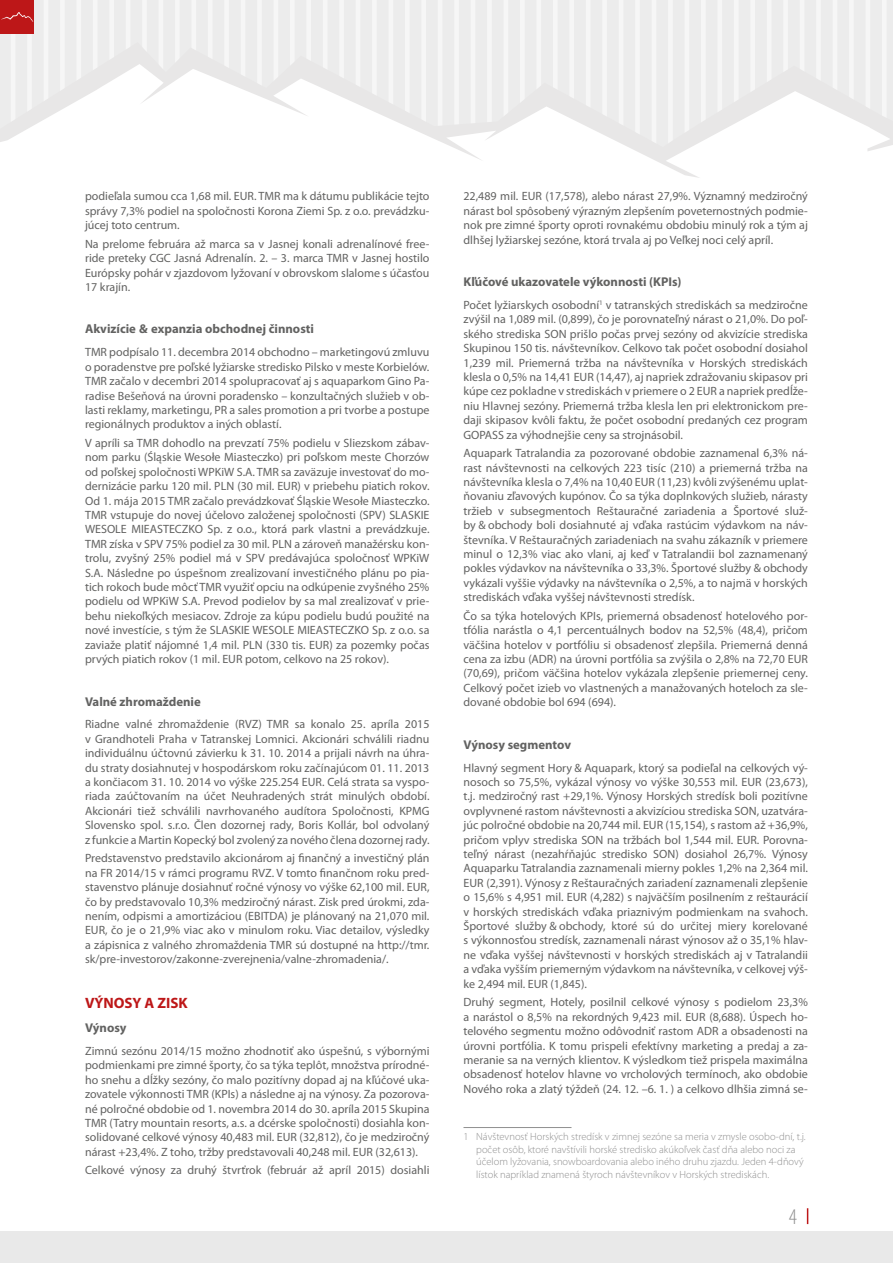
<style>
.page{position:relative;width:893px;height:1263px;background:#fff}
.page>*{position:absolute;margin:0;border:0;box-sizing:border-box;transform-origin:0 0}
.t1{font:300 condensed 22.5px "Myriad Pro";color:#8f8f8f}
.t2{font:700 15px "Myriad Pro";color:#bd1718}
.t3{font:700 12.75px "Myriad Pro";color:#626261}
.t4{font:12px/14.4px "Myriad Pro";color:#626261;text-align:justify}
.t5{font:300 10.5px/12.6px "Myriad Pro";color:#8f8f8f}
</style>
<div class="page">
<svg style="left:0;top:0;width:893px;height:42px;fill:#ececec"></svg>
<svg style="left:0;top:42px;width:893px;height:136px"></svg>
<hr style="left:463px;top:1127px;width:108px;height:1px;background:#8f8f8f">
<svg style="left:807px;top:1208px;width:1px;height:16px"></svg>
<div style="left:0;top:1231px;width:893px;height:32px;background:#e9e9e9"></div>
<div style="left:0;top:0;width:34px;height:34px;background:#bd1718"></div>
<svg style="left:1px;top:12px;width:32px;height:10px"></svg>
<p class="t4" style="left:85px;top:189px;width:346px">podieľala sumou cca 1,68 mil. EUR. TMR ma k dátumu publikácie tejto správy 7,3% podiel na spoločnosti Korona Ziemi Sp. z o.o. prevádzku&shy;júcej toto centrum.</p>
<p class="t4" style="left:85px;top:236px;width:346px">Na prelome februára až marca sa v Jasnej konali adrenalínové free&shy;ride preteky CGC Jasná Adrenalín. 2. – 3. marca TMR v Jasnej hostilo Európsky pohár v zjazdovom lyžovaní v obrovskom slalome s účasťou 17 krajín.</p>
<p class="t3" style="left:85px;top:321px;width:230px">Akvizície &amp; expanzia obchodnej činnosti</p>
<p class="t4" style="left:85px;top:345px;width:346px">TMR podpísalo 11. decembra 2014 obchodno – marketingovú zmluvu o poradenstve pre poľské lyžiarske stredisko Pilsko v meste Korbielów.<br>TMR začalo v decembri 2014 spolupracovať aj s aquaparkom Gino Pa&shy;radise Bešeňová na úrovni poradensko – konzultačných služieb v ob&shy;lasti reklamy, marketingu, PR a sales promotion a pri tvorbe a postupe regionálnych produktov a iných oblastí.</p>
<p class="t4" style="left:85px;top:436px;width:346px">V apríli sa TMR dohodlo na prevzatí 75% podielu v Sliezskom zábav&shy;nom parku (Śląskie Wesołe Miasteczko) pri poľskom meste Chorzów od poľskej spoločnosti WPKiW S.A. TMR sa zaväzuje investovať do mo&shy;dernizácie parku 120 mil. PLN (30 mil. EUR) v priebehu piatich rokov.<br>Od 1. mája 2015 TMR začalo prevádzkovať Śląskie Wesołe Miasteczko.<br>TMR vstupuje do novej účelovo založenej spoločnosti (SPV) SLASKIE WESOLE MIEASTECZKO Sp. z o.o., ktorá park vlastni a prevádzkuje.<br>TMR získa v SPV 75% podiel za 30 mil. PLN a zároveň manažérsku kon&shy;trolu, zvyšný 25% podiel má v SPV predávajúca spoločnosť WPKiW S.A. Následne po úspešnom zrealizovaní investičného plánu po pia&shy;tich rokoch bude môcť TMR využiť opciu na odkúpenie zvyšného 25% podielu od WPKiW S.A. Prevod podielov by sa mal zrealizovať v prie&shy;behu niekoľkých mesiacov. Zdroje za kúpu podielu budú použité na nové investície, s tým že SLASKIE WESOLE MIEASTECZKO Sp. z o.o. sa zaviaže platiť nájomné 1,4 mil. PLN (330 tis. EUR) za pozemky počas prvých piatich rokov (1 mil. EUR potom, celkovo na 25 rokov).</p>
<p class="t3" style="left:85px;top:693px;width:117px">Valné zhromaždenie</p>
<p class="t4" style="left:85px;top:717px;width:346px">Riadne valné zhromaždenie (RVZ) TMR sa konalo 25. apríla 2015 v Grandhoteli Praha v Tatranskej Lomnici. Akcionári schválili riadnu individuálnu účtovnú závierku k 31. 10. 2014 a prijali návrh na úhra&shy;du straty dosiahnutej v hospodárskom roku začínajúcom 01. 11. 2013 a končiacom 31. 10. 2014 vo výške 225.254 EUR. Celá strata sa vyspo&shy;riada zaúčtovaním na účet Neuhradených strát minulých období.<br>Akcionári tiež schválili navrhovaného audítora Spoločnosti, KPMG Slovensko spol. s.r.o. Člen dozornej rady, Boris Kollár, bol odvolaný z funkcie a Martin Kopecký bol zvolený za nového člena dozornej rady.</p>
<p class="t4" style="left:85px;top:851px;width:346px">Predstavenstvo predstavilo akcionárom aj finančný a investičný plán na FR 2014/15 v rámci programu RVZ. V tomto finančnom roku pred&shy;stavenstvo plánuje dosiahnuť ročné výnosy vo výške 62,100 mil. EUR, čo by predstavovalo 10,3% medziročný nárast. Zisk pred úrokmi, zda&shy;nením, odpismi a amortizáciou (EBITDA) je plánovaný na 21,070 mil.<br>EUR, čo je o 21,9% viac ako v minulom roku. Viac detailov, výsledky a zápisnica z valného zhromaždenia TMR sú dostupné na http://tmr. sk/pre-investorov/zakonne-zverejnenia/valne-zhromadenia/.</p>
<p class="t2" style="left:85px;top:993px;width:104px">VÝNOSY A ZISK</p>
<p class="t3" style="left:85px;top:1019px;width:43px">Výnosy</p>
<p class="t4" style="left:85px;top:1043px;width:346px">Zimnú sezónu 2014/15 možno zhodnotiť ako úspešnú, s výbornými podmienkami pre zimné športy, čo sa týka teplôt, množstva prírodné&shy;ho snehu a dĺžky sezóny, čo malo pozitívny dopad aj na kľúčové uka&shy;zovatele výkonnosti TMR (KPIs) a následne aj na výnosy. Za pozorova&shy;né polročné obdobie od 1. novembra 2014 do 30. apríla 2015 Skupina TMR (Tatry mountain resorts, a.s. a dcérske spoločnosti) dosiahla kon&shy;solidované celkové výnosy 40,483 mil. EUR (32,812), čo je medziročný nárast +23,4%. Z toho, tržby predstavovali 40,248 mil. EUR (32,613).</p>
<p class="t4" style="left:85px;top:1163px;width:346px">Celkové výnosy za druhý štvrťrok (február až apríl 2015) dosiahli</p>
<p class="t4" style="left:463px;top:189px;width:346px">22,489 mil. EUR (17,578), alebo nárast 27,9%. Významný medziročný nárast bol spôsobený výrazným zlepšením poveternostných podmie&shy;nok pre zimné športy oproti rovnakému obdobiu minulý rok a tým aj dlhšej lyžiarskej sezóne, ktorá trvala aj po Veľkej noci celý apríl.</p>
<p class="t3" style="left:463px;top:273px;width:220px">Kľúčové ukazovatele výkonnosti (KPIs)</p>
<p class="t4" style="left:463px;top:297px;width:346px">Počet lyžiarskych osobodní<sup>1</sup> v tatranských strediskách sa medziročne zvýšil na 1,089 mil. (0,899), čo je porovnateľný nárast o 21,0%. Do poľ&shy;ského strediska SON prišlo počas prvej sezóny od akvizície strediska Skupinou 150 tis. návštevníkov. Celkovo tak počet osobodní dosiahol 1,239 mil. Priemerná tržba na návštevníka v Horských strediskách klesla o 0,5% na 14,41 EUR (14,47), aj napriek zdražovaniu skipasov pri kúpe cez pokladne v strediskách v priemere o 2 EUR a napriek predĺže&shy;niu Hlavnej sezóny. Priemerná tržba klesla len pri elektronickom pre&shy;daji skipasov kvôli faktu, že počet osobodní predaných cez program GOPASS za výhodnejšie ceny sa strojnásobil.</p>
<p class="t4" style="left:463px;top:446px;width:346px">Aquapark Tatralandia za pozorované obdobie zaznamenal 6,3% ná&shy;rast návštevnosti na celkových 223 tisíc (210) a priemerná tržba na návštevníka klesla o 7,4% na 10,40 EUR (11,23) kvôli zvýšenému uplat&shy;ňovaniu zľavových kupónov. Čo sa týka doplnkových služieb, nárasty tržieb v subsegmentoch Reštauračné zariadenia a Športové služ&shy;by &amp; obchody boli dosiahnuté aj vďaka rastúcim výdavkom na náv&shy;števníka. V Reštauračných zariadeniach na svahu zákazník v priemere minul o 12,3% viac ako vlani, aj keď v Tatralandii bol zaznamenaný pokles výdavkov na návštevníka o 33,3%. Športové služby &amp; obchody vykázali vyššie výdavky na návštevníka o 2,5%, a to najmä v horských strediskách vďaka vyššej návštevnosti stredísk.</p>
<p class="t4" style="left:463px;top:608px;width:346px">Čo sa týka hotelových KPIs, priemerná obsadenosť hotelového por&shy;tfólia narástla o 4,1 percentuálnych bodov na 52,5% (48,4), pričom väčšina hotelov v portfóliu si obsadenosť zlepšila. Priemerná denná cena za izbu (ADR) na úrovni portfólia sa zvýšila o 2,8% na 72,70 EUR (70,69), pričom väčšina hotelov vykázala zlepšenie priemernej ceny.<br>Celkový počet izieb vo vlastnených a manažovaných hoteloch za sle&shy;dované obdobie bol 694 (694).</p>
<p class="t3" style="left:463px;top:736px;width:109px">Výnosy segmentov</p>
<p class="t4" style="left:463px;top:760px;width:346px">Hlavný segment Hory &amp; Aquapark, ktorý sa podieľal na celkových vý&shy;nosoch so 75,5%, vykázal výnosy vo výške 30,553 mil. EUR (23,673), t.j. medziročný rast +29,1%. Výnosy Horských stredísk boli pozitívne ovplyvnené rastom návštevnosti a akvizíciou strediska SON, uzatvára&shy;júc polročné obdobie na 20,744 mil. EUR (15,154), s rastom až +36,9%, pričom vplyv strediska SON na tržbách bol 1,544 mil. EUR. Porovna&shy;teľný nárast (nezahŕňajúc stredisko SON) dosiahol 26,7%. Výnosy Aquaparku Tatralandia zaznamenali mierny pokles 1,2% na 2,364 mil.<br>EUR (2,391). Výnosy z Reštauračných zariadení zaznamenali zlepšenie o 15,6% s 4,951 mil. EUR (4,282) s najväčším posilnením z reštaurácií v horských strediskách vďaka priaznivým podmienkam na svahoch.<br>Športové služby &amp; obchody, ktoré sú do určitej miery korelované s výkonnosťou stredísk, zaznamenali nárast výnosov až o 35,1% hlav&shy;ne vďaka vyššej návštevnosti v horských strediskách aj v Tatralandii a vďaka vyšším priemerným výdavkom na návštevníka, v celkovej výš&shy;ke 2,494 mil. EUR (1,845).</p>
<p class="t4" style="left:463px;top:995px;width:346px">Druhý segment, Hotely, posilnil celkové výnosy s podielom 23,3% a narástol o 8,5% na rekordných 9,423 mil. EUR (8,688). Úspech ho&shy;telového segmentu možno odôvodniť rastom ADR a obsadenosti na úrovni portfólia. K tomu prispeli efektívny marketing a predaj a za&shy;meranie sa na verných klientov. K výsledkom tiež prispela maximálna obsadenosť hotelov hlavne vo vrcholových termínoch, ako obdobie Nového roka a zlatý týždeň (24. 12. –6. 1. ) a celkovo dlhšia zimná se-</p>
<p class="t5" style="left:476px;top:1130px;width:331px;text-indent:-13px">1 Návštevnosť Horských stredísk v zimnej sezóne sa meria v zmysle osobo-dní, t.j. počet osôb, ktoré navštívili horské stredisko akúkoľvek časť dňa alebo noci za účelom lyžovania, snowboardovania alebo iného druhu zjazdu. Jeden 4-dňový lístok napríklad znamená štyroch návštevníkov v Horských strediskách.</p>
<h1 class="t1" style="left:789px;top:1203px;width:10px">4</h1>
</div>
